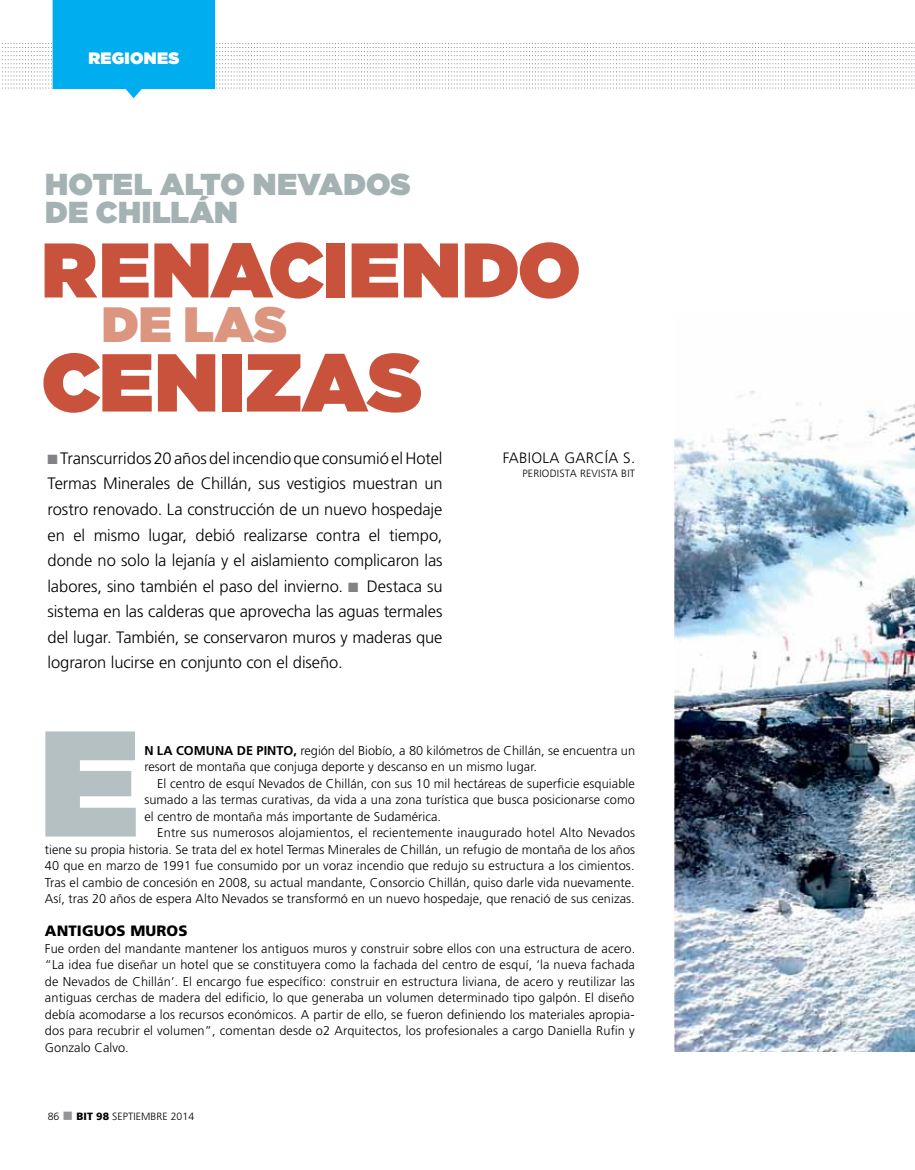
<style>
.page{position:relative;width:915px;height:1170px;background:#fff}
.page>*{position:absolute;margin:0;border:0;box-sizing:border-box;transform-origin:0 0}
.t1{font:900 150px "Gotham";color:#b4c0c1}
.t2{font:900 81.9px "Gotham";letter-spacing:.005em;color:#c9523d}
.t3{font:900 77.1px "Gotham";letter-spacing:.005em;color:#c9523d}
.t4{font:900 49.5px "Gotham";color:#dc957e}
.t5{font:900 30.3px/28.5px "Gotham";letter-spacing:.005em;color:#a5b2b4}
.t6{font:300 16.5px/25.5px "Frutiger";letter-spacing:-.01em;color:#000;text-align:justify}
.t7{font:900 16.5px "Gotham";letter-spacing:.02em;color:#fff}
.t8{font:300 15px "Frutiger";letter-spacing:.02em;color:#000}
.t9{font:900 15px "Frutiger";letter-spacing:.005em;color:#000}
.t10{font:300 12.75px/16.5px "Frutiger";letter-spacing:.005em;color:#000;text-align:justify}
.t11{font:300 10.5px "Frutiger";letter-spacing:.005em;color:#000}
.s1{color:#808285}
.s2{font-weight:700}
.s3{color:#939598}
.s4{font-weight:900}
</style>
<div class="page">
<svg style="left:2px;top:0;width:911px;height:98px"></svg>
<img style="left:674px;top:391px;width:240px;height:660px">
<p class="t7" style="left:88px;top:46px;width:92px">REGIONES</p>
<h3 class="t5" style="left:45px;top:169px;width:367px">HOTEL ALTO NEVADOS<br>DE CHILLÁN</h3>
<h3 class="t3" style="left:41px;top:215px;width:540px">RENACIENDO</h3>
<h3 class="t4" style="left:102px;top:289px;width:187px">DE LAS</h3>
<h2 class="t2" style="left:41px;top:324px;width:382px">CENIZAS</h2>
<p class="t6" style="left:47px;top:445px;width:396px"><span class="s1">■</span> Transcurridos 20 años del incendio que consumió el Hotel Termas M inerales de Chillán, sus vestigios muestran un rostro renovado. La construcción de un nuevo hospedaje en el mismo lugar, debió realizarse contra el tiempo, donde no solo la lejanía y el aislamiento complicaron las labores, sino también el paso del invierno. <span class="s1">■</span> Destaca su sistema en las calderas que aprovecha las aguas termales del lugar. También, se conservaron muros y maderas que lograron lucirse en conjunto con el diseño.</p>
<p class="t8" style="left:502px;top:449px;width:134px">Fabiola Garc ía S.</p>
<p class="t11" style="left:522px;top:467px;width:105px">Periodista Revista BIT</p>
<h1 class="t1" style="left:39px;top:675px;width:92px">E</h1>
<p class="t10" style="left:144px;top:742px;width:492px"><span class="s2">N LA COMUNA DE PINTO,</span> región del Biobío, a 80 kilómetros de Chillán, se encuentra un resort de montaña que conjuga deporte y descanso en un mismo lugar.</p>
<p class="t10" style="left:144px;top:775px;width:492px;text-indent:13px">El centro de esquí Nevados de Chillán, con sus 10 mil hectáreas de superficie esquiable sumado a las termas curativas, da vida a una zona turística que busca posicionarse como el centro de montaña más importante de Sudamérica.</p>
<p class="t10" style="left:45px;top:824px;width:591px;text-indent:112px">Entre sus numerosos alojamientos, el recientemente inaugurado hotel Alto Nevados tiene su propia historia. Se trata del ex hotel Termas M inerales de Chillán, un refugio de montaña de los años 40 que en marzo de 1991 fue consumido por un voraz incendio que redujo su estructura a los cimientos.<br>Tras el cambio de concesión en 2008, su actual mandante, Consorcio Chillán, quiso darle vida nuevamente.<br>Así, tras 20 años de espera Alto Nevados se transformó en un nuevo hospedaje, que renació de sus cenizas.</p>
<p class="t9" style="left:45px;top:922px;width:144px">ANTIGUOS MUROS</p>
<p class="t10" style="left:45px;top:940px;width:591px">Fue orden del mandante mantener los antiguos muros y construir sobre ellos con una estructura de acero. “La idea fue diseñar un hotel que se constituyera como la fachada del centro de esquí, ‘la nueva fachada de Nevados de Chillán’. El encargo fue específico: construir en estructura liviana, de acero y reutilizar las antiguas cerchas de madera del edificio, lo que generaba un volumen determinado tipo galpón. El diseño debía acomodarse a los recursos económicos. A partir de ello, se fueron definiendo los materiales apropia&shy;dos para recubrir el volumen”, comentan desde o2 Arquitectos, los profesionales a cargo Daniella Rufin y Gonzalo Calvo.</p>
<p class="t11" style="left:48px;top:1109px;width:148px">86 <span class="s3">■</span> <span class="s4">BIT 98</span> septiembre 2014</p>
</div>
